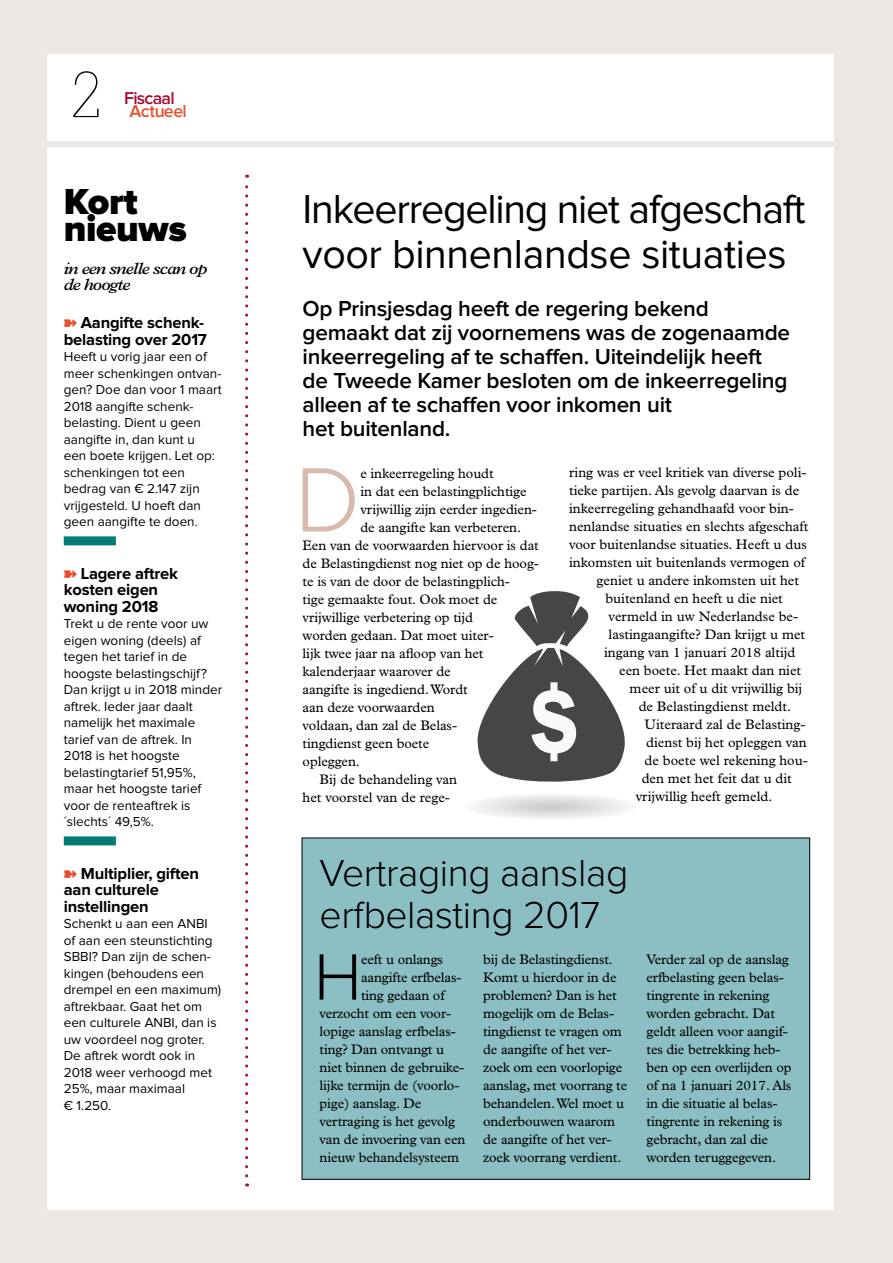
<style>
.page{position:relative;width:893px;height:1263px;background:#fff}
.page>*{position:absolute;margin:0;border:0;box-sizing:border-box;transform-origin:0 0}
.t1{font:300 94.8px "Proxima Nova";color:#d6baae}
.t2{font:300 67.8px "Proxima Nova";color:#000}
.t3{font:100 63px "Glypha LT Std";color:#000}
.t4{font:42px/45px "Proxima Nova";letter-spacing:-.03em;color:#000}
.t5{font:300 39px/42px "Proxima Nova";letter-spacing:-.01em;color:#000}
.t6{font:900 37.5px/27px "Proxima Nova";letter-spacing:-.01em;color:#000}
.t7{font:600 22.5px/24px "Proxima Nova";letter-spacing:-.01em;color:#000}
.t8{font:600 17.85px "Proxima Nova";letter-spacing:-.04em;color:#aa0a2f}
.t9{font:600 17.85px "Proxima Nova";letter-spacing:-.035em;color:#e94f2d}
.t10{font:700 16.5px/16.5px "Proxima Nova";letter-spacing:-.01em;color:#000}
.t11{font:italic 600 16.5px/16.5px "Plantin Std";letter-spacing:-.05em;color:#000}
.t12{font:13.8px/18px "Plantin Std";letter-spacing:-.005em;color:#000}
.t13{font:13.5px/16.5px "Proxima Nova";color:#000}
</style>
<div class="page">
<div style="left:0;top:0;width:887px;height:1263px;background:#eee8e4"></div>
<div style="left:887px;top:0;width:6px;height:1263px;background:#eee8e4"></div>
<div style="left:47px;top:54px;width:786px;height:1156px;background:#fff"></div>
<div style="left:0;top:141px;width:887px;height:6px;background:#eee8e4"></div>
<svg style="left:477px;top:591px;width:148px;height:191px"></svg>
<div style="left:470px;top:794px;width:162px;height:25px;background:#f7f7f9;border-radius:50%"></div>
<div style="left:477px;top:795px;width:148px;height:23px;background:#f2f3f4;border-radius:50%"></div>
<div style="left:483px;top:796px;width:136px;height:21px;background:#eeeff1;border-radius:50%"></div>
<div style="left:490px;top:797px;width:122px;height:19px;background:#eaebed;border-radius:50%"></div>
<div style="left:495px;top:798px;width:112px;height:17px;background:#e8e8e9;border-radius:50%"></div>
<div style="left:501px;top:799px;width:100px;height:15px;background:#e4e5e6;border-radius:50%"></div>
<div style="left:505px;top:800px;width:92px;height:14px;background:#e2e2e2;border-radius:50%"></div>
<div style="left:506px;top:800px;width:90px;height:13px;background:#e1e2e2;border-radius:50%"></div>
<div style="left:512px;top:801px;width:78px;height:12px;background:#dededf;border-radius:50%"></div>
<div style="left:518px;top:802px;width:66px;height:10px;background:#dadbdb;border-radius:50%"></div>
<div style="left:519px;top:802px;width:64px;height:9px;background:#dadadb;border-radius:50%"></div>
<div style="left:525px;top:803px;width:52px;height:8px;background:#d6d7d7;border-radius:50%"></div>
<div style="left:526px;top:803px;width:50px;height:7px;background:#d6d6d7;border-radius:50%"></div>
<div style="left:532px;top:804px;width:39px;height:6px;background:#d3d3d3;border-radius:50%"></div>
<div style="left:532px;top:804px;width:38px;height:6px;background:#d3d3d3;border-radius:50%"></div>
<hr style="left:538px;top:805px;width:27px;height:4px;background:#cfd0d0;border-radius:50%">
<hr style="left:538px;top:805px;width:26px;height:4px;background:#cfcfcf;border-radius:50%">
<svg style="left:245px;top:175px;width:3px;height:1001px"></svg>
<div style="left:64px;top:536px;width:52px;height:9px;background:#007b76"></div>
<div style="left:64px;top:836px;width:52px;height:9px;background:#007b76"></div>
<div style="left:302px;top:838px;width:508px;height:341px;background:#8bbfc3"></div>
<h3 class="t3" style="left:70px;top:58px;width:33px">2</h3>
<p class="t8" style="left:124px;top:90px;width:52px">Fiscaal</p>
<p class="t9" style="left:130px;top:103px;width:59px">Actueel</p>
<h3 class="t6" style="left:64px;top:189px;width:125px">Kort nieuws</h3>
<p class="t11" style="left:64px;top:260px;width:145px">in een snelle scan op de hoogte</p>
<p class="t10" style="left:64px;top:315px;width:145px;text-align:right">Aangifte schenk&shy;belasting over 2017</p>
<p class="t13" style="left:64px;top:349px;width:159px">Heeft u vorig jaar een of meer schenkingen ontvan&shy;gen? Doe dan voor 1 maart<br>2018 aangifte schenk&shy;belasting. Dient u geen aangifte in, dan kunt u<br>een boete krijgen. Let op: schenkingen tot een bedrag van € 2.147 zijn vrijgesteld. U hoeft dan geen aangifte te doen.</p>
<p class="t10" style="left:64px;top:566px;width:116px;text-indent:17px">Lagere aftrek kosten eigen woning 2018</p>
<p class="t13" style="left:64px;top:616px;width:160px">Trekt u de rente voor uw eigen woning (deels) af tegen het tarief in de hoogste belastingschijf?<br>Dan krijgt u in 2018 minder aftrek. Ieder jaar daalt namelijk het maximale tarief van de aftrek. In<br>2018 is het hoogste belastingtarief 51,95%, maar het hoogste tarief voor de renteaftrek is ´slechts´ 49,5%.</p>
<p class="t10" style="left:64px;top:866px;width:137px;text-indent:17px">Multiplier, giften aan culturele instellingen</p>
<p class="t13" style="left:64px;top:916px;width:159px">Schenkt u aan een ANBI of aan een steunstichting<br>SBBI? Dan zijn de schen&shy;kingen (behoudens een drempel en een maximum) aftrekbaar. Gaat het om een culturele ANBI, dan is uw voordeel nog groter.<br>De aftrek wordt ook in<br>2018 weer verhoogd met<br>25%, maar maximaal<br>€ 1.250.</p>
<h3 class="t4" style="left:303px;top:188px;width:504px">Inkeerregeling niet afgeschaft voor binnenlandse situaties</h3>
<p class="t7" style="left:303px;top:297px;width:489px">Op Prinsjesdag heeft de regering bekend gemaakt dat zij voornemens was de zogenaamde inkeerregeling af te schaffen. Uiteindelijk heeft de Tweede Kamer besloten om de inkeerregeling alleen af te schaffen voor inkomen uit<br>het buitenland.</p>
<h1 class="t1" style="left:295px;top:457px;width:67px">D</h1>
<p class="t12" style="left:360px;top:464px;width:135px">e inkeerregeling houdt</p>
<p class="t12" style="left:569px;top:464px;width:239px">ring was er veel kritiek van diverse poli-</p>
<p class="t12" style="left:569px;top:482px;width:232px">tieke partijen. Als gevolg daarvan is de</p>
<p class="t12" style="left:569px;top:500px;width:226px">inkeerregeling gehandhaafd voor bin-</p>
<p class="t12" style="left:569px;top:518px;width:241px">nenlandse situaties en slechts afgeschaft</p>
<p class="t12" style="left:569px;top:536px;width:239px">voor buitenlandse situaties. Heeft u dus</p>
<p class="t12" style="left:569px;top:554px;width:238px">inkomsten uit buitenlands vermogen of</p>
<p class="t12" style="left:597px;top:572px;width:204px">geniet u andere inkomsten uit het</p>
<p class="t12" style="left:606px;top:590px;width:179px">buitenland en heeft u die niet</p>
<p class="t12" style="left:609px;top:608px;width:191px">vermeld in uw Nederlandse be-</p>
<p class="t12" style="left:609px;top:626px;width:198px">lastingaangifte? Dan krijgt u met</p>
<p class="t12" style="left:604px;top:644px;width:193px">ingang van 1 januari 2018 altijd</p>
<p class="t12" style="left:619px;top:662px;width:184px">een boete. Het maakt dan niet</p>
<p class="t12" style="left:630px;top:680px;width:174px">meer uit of u dit vrijwillig bij</p>
<p class="t12" style="left:639px;top:698px;width:154px">de Belastingdienst meldt.</p>
<p class="t12" style="left:645px;top:716px;width:162px">Uiteraard zal de Belasting-</p>
<p class="t12" style="left:646px;top:734px;width:162px">dienst bij het opleggen van</p>
<p class="t12" style="left:645px;top:752px;width:165px">de boete wel rekening hou-</p>
<p class="t12" style="left:642px;top:770px;width:152px">den met het feit dat u dit</p>
<p class="t12" style="left:636px;top:788px;width:138px">vrijwillig heeft gemeld.</p>
<p class="t12" style="left:360px;top:482px;width:168px">in dat een belastingplichtige</p>
<p class="t12" style="left:360px;top:500px;width:178px">vrijwillig zijn eerder ingedien-</p>
<p class="t12" style="left:360px;top:518px;width:162px">de aangifte kan verbeteren.</p>
<p class="t12" style="left:303px;top:536px;width:238px">Een van de voorwaarden hiervoor is dat</p>
<p class="t12" style="left:303px;top:554px;width:238px">de Belastingdienst nog niet op de hoog-</p>
<p class="t12" style="left:303px;top:572px;width:209px">te is van de door de belastingplich-</p>
<p class="t12" style="left:303px;top:590px;width:196px">tige gemaakte fout. Ook moet de</p>
<p class="t12" style="left:303px;top:608px;width:172px">vrijwillige verbetering op tijd</p>
<p class="t12" style="left:303px;top:626px;width:193px">worden gedaan. Dat moet uiter-</p>
<p class="t12" style="left:303px;top:644px;width:182px">lijk twee jaar na afloop van het</p>
<p class="t12" style="left:303px;top:662px;width:150px">kalenderjaar waarover de</p>
<p class="t12" style="left:303px;top:680px;width:167px">aangifte is ingediend. Wordt</p>
<p class="t12" style="left:303px;top:698px;width:134px">aan deze voorwaarden</p>
<p class="t12" style="left:303px;top:716px;width:156px">voldaan, dan zal de Belas-</p>
<p class="t12" style="left:303px;top:734px;width:128px">tingdienst geen boete</p>
<p class="t12" style="left:303px;top:752px;width:59px">opleggen.</p>
<p class="t12" style="left:320px;top:770px;width:139px">Bij de behandeling van</p>
<p class="t12" style="left:303px;top:788px;width:149px">het voorstel van de rege-</p>
<h3 class="t5" style="left:320px;top:854px;width:310px">Vertraging aanslag erfbelasting 2017</h3>
<h2 class="t2" style="left:314px;top:946px;width:49px">H</h2>
<p class="t12" style="left:361px;top:950px;width:84px">eeft u onlangs</p>
<p class="t12" style="left:483px;top:950px;width:146px">bij de Belastingdienst.<br>Komt u hierdoor in de problemen? Dan is het mogelijk om de Belas&shy;tingdienst te vragen om de aangifte of het ver&shy;zoek om een voorlopige aanslag, met voorrang te behandelen. Wel moet u onderbouwen waarom de aangifte of het ver&shy;zoek voorrang verdient.</p>
<p class="t12" style="left:647px;top:950px;width:146px">Verder zal op de aanslag erfbelasting geen belas&shy;tingrente in rekening worden gebracht. Dat geldt alleen voor aangif&shy;tes die betrekking heb&shy;ben op een overlijden op of na 1 januari 2017. Als in die situatie al belas&shy;tingrente in rekening is gebracht, dan zal die worden teruggegeven.</p>
<p class="t12" style="left:361px;top:968px;width:102px">aangifte erfbelas-</p>
<p class="t12" style="left:361px;top:986px;width:85px">ting gedaan of</p>
<p class="t12" style="left:320px;top:1004px;width:133px">verzocht om een voor-</p>
<p class="t12" style="left:320px;top:1022px;width:138px">lopige aanslag erfbelas-</p>
<p class="t12" style="left:320px;top:1040px;width:126px">ting? Dan ontvangt u</p>
<p class="t12" style="left:320px;top:1058px;width:146px">niet binnen de gebruike-</p>
<p class="t12" style="left:320px;top:1076px;width:141px">lijke termijn de (voorlo-</p>
<p class="t12" style="left:320px;top:1094px;width:103px">pige) aanslag. De</p>
<p class="t12" style="left:320px;top:1112px;width:137px">vertraging is het gevolg</p>
<p class="t12" style="left:320px;top:1130px;width:147px">van de invoering van een</p>
<p class="t12" style="left:320px;top:1148px;width:141px">nieuw behandelsysteem</p>
</div>
